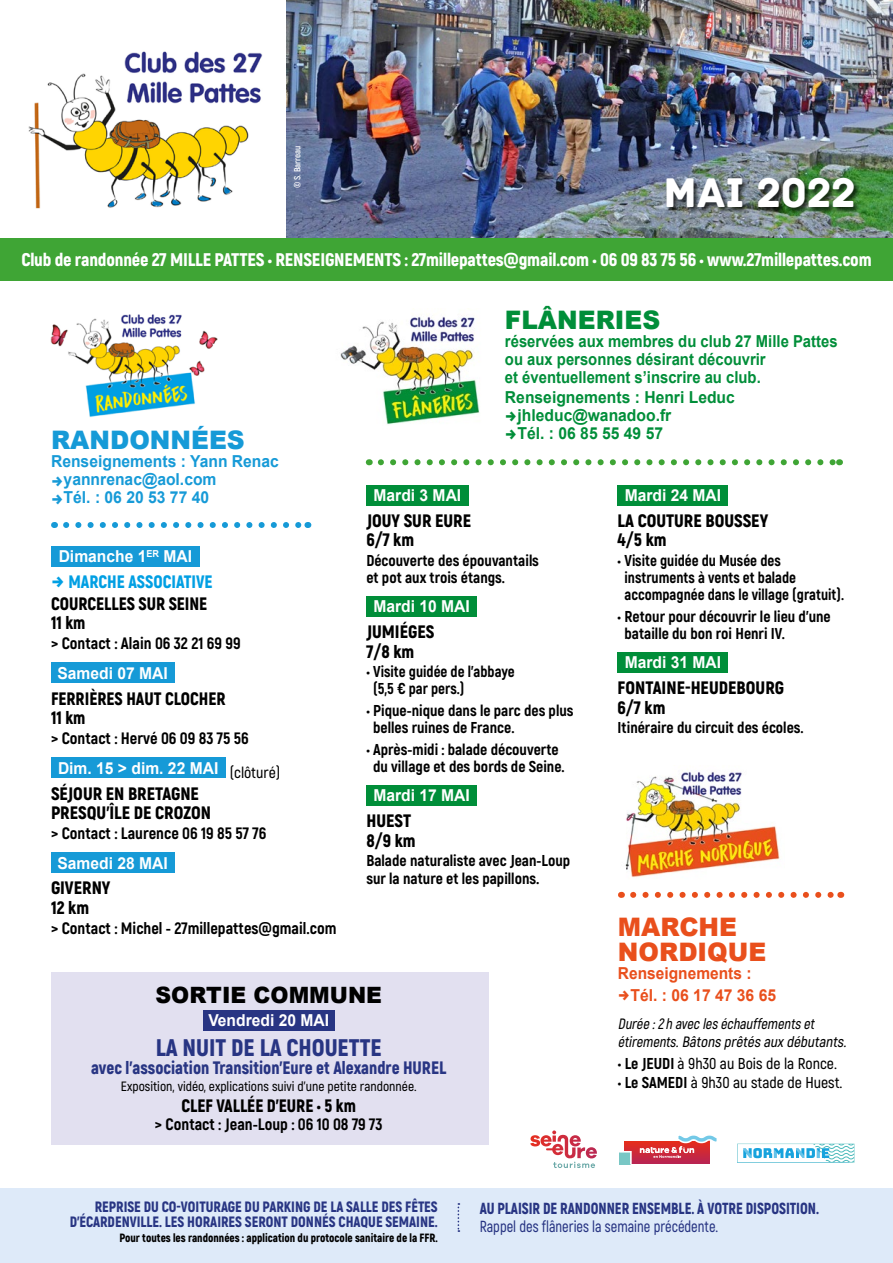
<style>
.page{position:relative;width:893px;height:1263px;background:#fff}
.page>*{position:absolute;margin:0;border:0;box-sizing:border-box;transform-origin:0 0}
.t1{font:43.5px "Archive";color:#fff}
.t2{font:900 25.5px/25.5px "Arial";color:#e94f1c}
.t3{font:900 25.5px "Arial";color:#169ad7}
.t4{font:900 25.5px "Arial";color:#008e39}
.t5{font:900 24px "Akrobat";color:#283583}
.t6{font:900 22.5px "Arial";color:#000}
.t7{font:900 18.3px "Akrobat";letter-spacing:-.01em;color:#fff}
.t8{font:900 18px/19.5px "Akrobat";color:#000}
.t9{font:900 18px/19.5px "Akrobat";color:#000;scale:.96 1}
.t10{font:900 18px "Akrobat";color:#283583;scale:.96 1}
.t11{font:900 18px "Akrobat";color:#009fe3;scale:.96 1}
.t12{font:800 16.5px "Akrobat";color:#000}
.t13{font:700 16.5px "Arial";color:#fff;scale:.95 1}
.t14{font:700 16.5px/18px "Arial";color:#008e39;scale:.9 1}
.t15{font:700 16.5px/18px "Arial";color:#008e39;scale:.95 1}
.t16{font:700 16.5px/18px "Arial";color:#169ad7;scale:.95 1}
.t17{font:700 16.5px/21.6px "Arial";color:#e94f1c;scale:.94 1}
.t18{font:900 16.05px "Akrobat";color:#283583;scale:.9 1}
.t19{font:600 16.05px "Akrobat";color:#283583;scale:.9 1}
.t20{font:800 15.75px/17.2px "Akrobat";color:#000}
.t21{font:600 15.75px "Akrobat";color:#000}
.t22{font:900 15px/15px "Akrobat";color:#283583;text-align:right;scale:.95 1}
.t23{font:italic 600 15px/18px "Akrobat";color:#000;scale:.94 1}
.t24{font:600 13.5px "Akrobat";color:#000}
.t25{font:900 12px "Akrobat";color:#000;scale:.95 1}
.t26{font:700 9px "Akrobat";color:#fff}
.s1{font-size:16.5px}
.s2{font-weight:800}
</style>
<div class="page">
<img style="left:50px;top:314px;width:168px;height:103px">
<img style="left:286px;top:0;width:607px;height:238px">
<div style="left:665px;top:176px;width:196px;height:39px;background:#000;opacity:.75"></div>
<div style="left:0;top:238px;width:893px;height:43px;background:#3fa535"></div>
<div style="left:0;top:1188px;width:893px;height:75px;background:#deeaf9"></div>
<svg style="left:458px;top:1203px;width:1px;height:29px"></svg>
<img style="left:28px;top:51px;width:235px;height:158px">
<svg style="left:66px;top:522px;width:235px;height:6px"></svg>
<div style="left:366px;top:485px;width:102px;height:20px;background:#008e39"></div>
<div style="left:366px;top:596px;width:111px;height:20px;background:#008e39"></div>
<div style="left:366px;top:785px;width:111px;height:20px;background:#008e39"></div>
<div style="left:618px;top:485px;width:110px;height:20px;background:#008e39"></div>
<div style="left:618px;top:652px;width:110px;height:20px;background:#008e39"></div>
<img style="left:340px;top:315px;width:140px;height:110px">
<svg style="left:381px;top:459px;width:452px;height:6px"></svg>
<div style="left:51px;top:546px;width:149px;height:20px;background:#169ad7"></div>
<div style="left:51px;top:663px;width:123px;height:20px;background:#169ad7"></div>
<div style="left:51px;top:758px;width:174px;height:20px;background:#169ad7"></div>
<div style="left:51px;top:853px;width:123px;height:20px;background:#169ad7"></div>
<img style="left:625px;top:771px;width:155px;height:107px">
<svg style="left:633px;top:892px;width:201px;height:6px"></svg>
<svg style="left:530px;top:1130px;width:67px;height:38px"></svg>
<div style="left:624px;top:1140px;width:86px;height:24px;background:linear-gradient(to bottom,#e82e18,#b82552)"></div>
<hr style="left:624px;top:1139px;width:72px;height:2px;background:#fff">
<svg style="left:619px;top:1151px;width:13px;height:13px"></svg>
<svg style="left:640px;top:1135px;width:77px;height:23px"></svg>
<svg style="left:737px;top:1144px;width:117px;height:18px"></svg>
<div style="left:51px;top:972px;width:438px;height:172px;background:#e2e0f0"></div>
<div style="left:203px;top:1010px;width:132px;height:20px;background:#283583"></div>
<p class="t26" style="left:292px;top:188px;width:44px;rotate:-90deg">© S. Barreau</p>
<h1 class="t1" style="left:663px;top:167px;width:193px">MAI 2022</h1>
<p class="t7" style="left:21px;top:248px;width:852px">Club de randonnée 27 MILLE PATTES • RENSEIGNEMENTS : 27millepattes@gmail.com • 06 09 83 75 56 • www.27millepattes.com</p>
<h2 class="t4" style="left:505px;top:301px;width:157px">FLÂNERIES</h2>
<p class="t14" style="left:505px;top:332px;width:371px">réservées aux membres du club 27 Mille Pattes ou aux personnes désirant découvrir<br>et éventuellement s’inscrire au club.</p>
<p class="t15" style="left:518px;top:389px;width:230px;text-indent:-13px">Renseignements : Henri Leduc jhleduc@wanadoo.fr<br>Tél. : 06 85 55 49 57</p>
<h2 class="t3" style="left:51px;top:421px;width:195px">RANDONNÉES</h2>
<p class="t16" style="left:64px;top:453px;width:228px;text-indent:-13px">Renseignements : Yann Renac yannrenac@aol.com<br>Tél. : 06 20 53 77 40</p>
<p class="t13" style="left:374px;top:484px;width:94px">Mardi 3 MAI</p>
<p class="t8" style="left:366px;top:510px;width:106px">JOUY SUR EURE<br>6/7 km</p>
<p class="t20" style="left:366px;top:551px;width:174px">Découverte des épouvantails et pot aux trois étangs.</p>
<p class="t13" style="left:373px;top:596px;width:103px">Mardi 10 MAI</p>
<p class="t8" style="left:366px;top:622px;width:70px">JUMIÉGES<br>7/8 km</p>
<p class="t20" style="left:373px;top:663px;width:143px;text-indent:-7px">• Visite guidée de l’abbaye (5,5 € par pers.)</p>
<p class="t20" style="left:373px;top:701px;width:202px;text-indent:-7px">• Pique-nique dans le parc des plus belles ruines de France.</p>
<p class="t20" style="left:366px;top:740px;width:200px;text-align:center">• Après-midi : balade découverte du village et des bords de Seine.</p>
<p class="t13" style="left:373px;top:785px;width:103px">Mardi 17 MAI</p>
<p class="t8" style="left:366px;top:811px;width:51px">HUEST<br>8/9 km</p>
<p class="t20" style="left:366px;top:851px;width:205px;line-height:18px">Balade naturaliste avec Jean-Loup sur la nature et les papillons<span class="s1">.</span></p>
<p class="t13" style="left:625px;top:484px;width:103px">Mardi 24 MAI</p>
<p class="t8" style="left:618px;top:510px;width:152px">LA COUTURE BOUSSEY<br>4/5 km</p>
<p class="t20" style="left:624px;top:551px;width:221px;text-indent:-7px">• Visite guidée du Musée des instruments à vents et balade accompagnée dans le village (gratuit).</p>
<p class="t20" style="left:624px;top:607px;width:208px;text-indent:-7px">• Retour pour découvrir le lieu d’une bataille du bon roi Henri IV.</p>
<p class="t13" style="left:625px;top:652px;width:103px">Mardi 31 MAI</p>
<p class="t8" style="left:618px;top:678px;width:168px">FONTAINE-HEUDEBOURG<br>6/7 km</p>
<p class="t20" style="left:618px;top:719px;width:188px">Itinéraire du circuit des écoles.</p>
<p class="t13" style="left:59px;top:546px;width:142px">Dimanche 1<sup>ER</sup> MAI</p>
<p class="t11" style="left:68px;top:570px;width:152px">MARCHE ASSOCIATIVE</p>
<p class="t9" style="left:51px;top:593px;width:164px">COURCELLES SUR SEINE<br>11 km</p>
<p class="t12" style="left:51px;top:633px;width:191px">&gt; Contact : Alain 06 32 21 69 99</p>
<p class="t13" style="left:57px;top:662px;width:118px">Samedi 07 MAI</p>
<p class="t9" style="left:51px;top:688px;width:183px">FERRIÈRES HAUT CLOCHER<br>11 km</p>
<p class="t12" style="left:51px;top:728px;width:199px">&gt; Contact : Hervé 06 09 83 75 56</p>
<p class="t13" style="left:58px;top:757px;width:235px">Dim. 15 &gt; dim. 22 MAI <sub>(clôturé)</sub></p>
<p class="t8" style="left:51px;top:783px;width:162px">SÉJOUR EN BRETAGNE<br>PRESQU’ÎLE DE CROZON</p>
<p class="t12" style="left:51px;top:823px;width:217px">&gt; Contact : Laurence 06 19 85 57 76</p>
<p class="t13" style="left:57px;top:852px;width:118px">Samedi 28 MAI</p>
<p class="t8" style="left:51px;top:878px;width:61px">GIVERNY<br>12 km</p>
<p class="t12" style="left:51px;top:918px;width:287px">&gt; Contact : Michel - 27millepattes@gmail.com</p>
<h2 class="t2" style="left:618px;top:913px;width:150px">MARCHE<br>NORDIQUE</h2>
<p class="t17" style="left:631px;top:963px;width:156px;text-indent:-13px">Renseignements :<br>Tél. : 06 17 47 36 65</p>
<p class="t23" style="left:618px;top:1015px;width:248px">Durée :2 h avec leséchauffementset étirements. Bâtons prêtés auxdébutants.</p>
<p class="t21" style="left:618px;top:1053px;width:221px"><span class="s2">• Le JEUDI</span> à 9h30 au Bois de la Ronce.</p>
<p class="t21" style="left:618px;top:1073px;width:226px"><span class="s2">• Le SAMEDI</span> à 9h30 au stade de Huest.</p>
<h3 class="t6" style="left:156px;top:979px;width:228px">SORTIE COMMUNE</h3>
<p class="t13" style="left:208px;top:1009px;width:129px">Vendredi 20 MAI</p>
<h3 class="t5" style="left:156px;top:1032px;width:227px">LA NUIT DE LA CHOUETTE</h3>
<p class="t10" style="left:91px;top:1056px;width:371px">avec l’association Transition’Eure et Alexandre HUREL</p>
<p class="t24" style="left:121px;top:1078px;width:297px">Exposition, vidéo, explications suivi d’une petite randonnée.</p>
<p class="t9" style="left:181px;top:1096px;width:183px">CLEF VALLÉE D’EURE • 5 km</p>
<p class="t12" style="left:155px;top:1114px;width:229px">&gt; Contact : Jean-Loup : 06 10 08 79 73</p>
<p class="t22" style="left:70px;top:1199px;width:389px">REPRISE DU CO-VOITURAGE DU PARKING DE LA SALLE DES FÊTES<br>D’ÉCARDENVILLE. LES HORAIRES SERONT DONNÉS CHAQUE SEMAINE.</p>
<p class="t25" style="left:119px;top:1230px;width:337px">Pour toutes les randonnées : application du protocole sanitaire de la FFR.</p>
<p class="t18" style="left:480px;top:1198px;width:379px">AU PLAISIR DE RANDONNER ENSEMBLE. À VOTRE DISPOSITION.</p>
<p class="t19" style="left:480px;top:1217px;width:267px">Rappel des flâneries la semaine précédente.</p>
</div>
